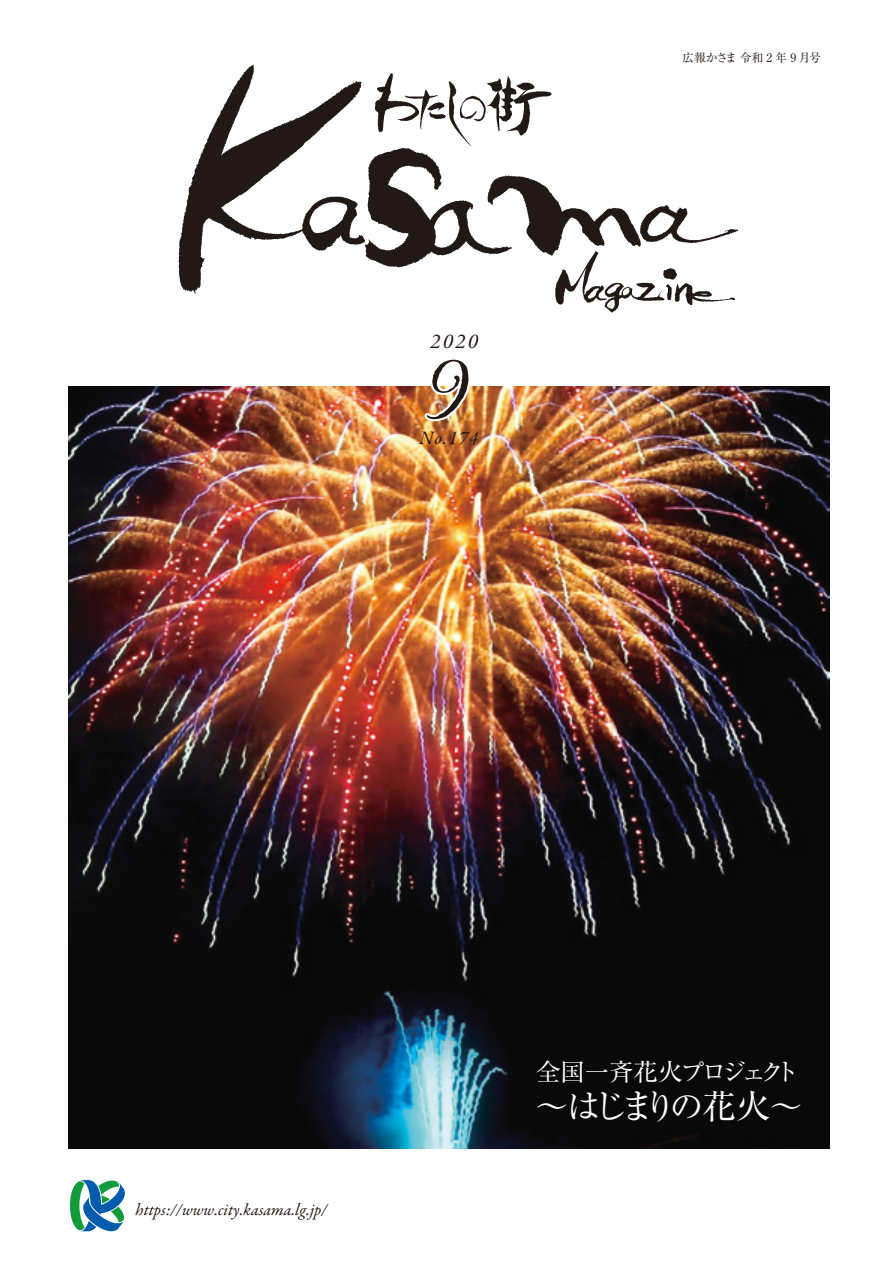
<style>
.page{position:relative;width:893px;height:1263px;background:#fff}
.page>*{position:absolute;margin:0;border:0;box-sizing:border-box;transform-origin:0 0}
.t1{font:79.2px "Alana";color:#221815}
.t2{font:34.05px "Ryumin Pro";letter-spacing:-.21em;color:#fff}
.t3{font:24.45px "Ryumin Pro";letter-spacing:-.08em;color:#fff}
.t4{font:italic 21.3px "Garamond Premr Pro";color:#221815}
.t5{font:italic 19.2px "Garamond Premr Pro";color:#221815}
.t6{font:italic 16.95px "Garamond Premr Pro";color:#221815}
.t7{font:11.7px "Ryumin Pro";color:#221815}
</style>
<div class="page">
<img style="left:68px;top:387px;width:761px;height:761px">
<svg style="left:70px;top:1180px;width:55px;height:52px"></svg>
<img style="left:421px;top:386px;width:52px;height:37px">
<img style="left:178px;top:64px;width:560px;height:230px">
<img style="left:368px;top:71px;width:186px;height:80px">
<img style="left:552px;top:251px;width:183px;height:62px">
<p class="t4" style="left:430px;top:328px;width:49px">2020</p>
<h1 class="t1" style="left:431px;top:345px;width:39px">9</h1>
<p class="t5" style="left:419px;top:426px;width:61px">No.174</p>
<p class="t7" style="left:682px;top:49px;width:140px">広報かさま令和 2 年 9 月号</p>
<p class="t6" style="left:135px;top:1199px;width:193px">https://www.city.kasama l g. j p. /</p>
<h3 class="t3" style="left:536px;top:1053px;width:265px">全国一斉花火プロジェクト</h3>
<h2 class="t2" style="left:535px;top:1079px;width:270px">～はじまりの花火~</h2>
</div>
